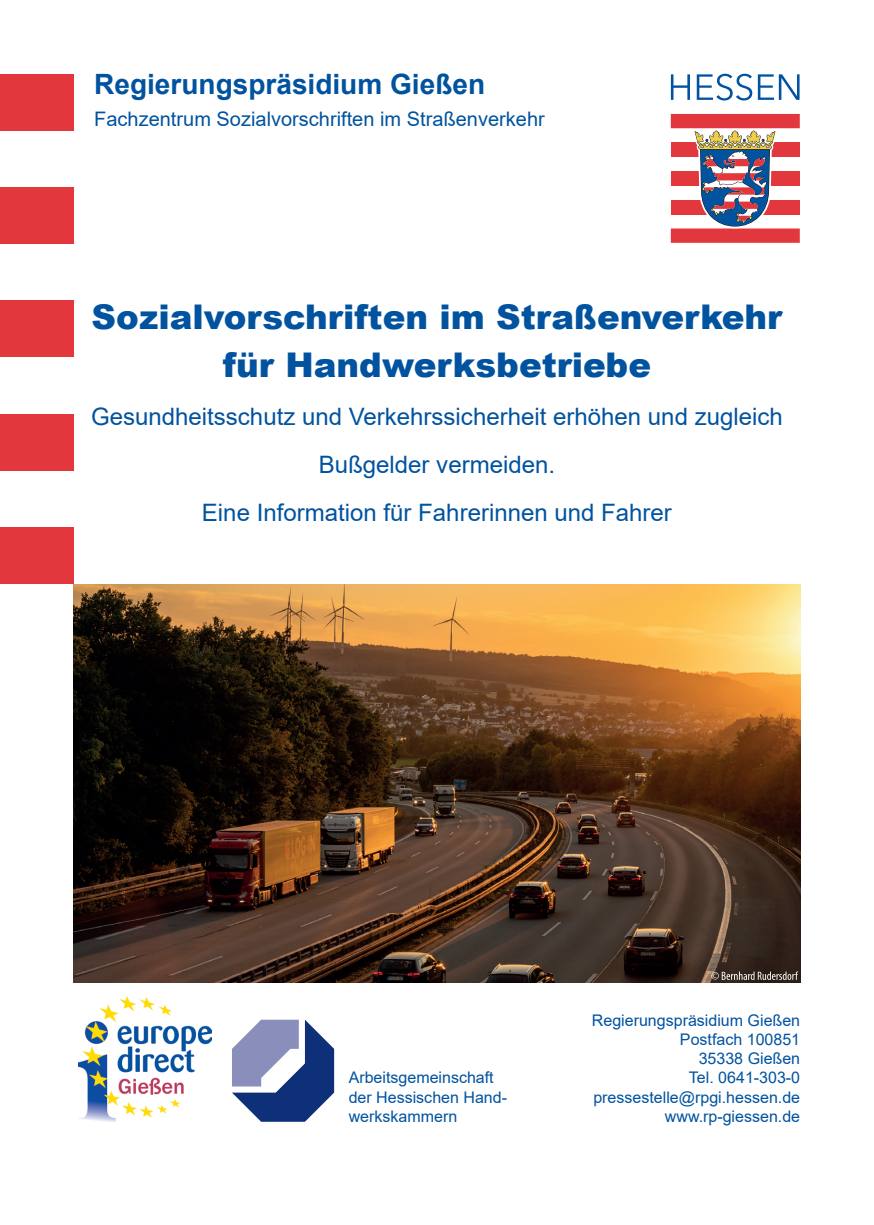
<style>
.page{position:relative;width:874px;height:1225px;background:#fff}
.page>*{position:absolute;margin:0;border:0;box-sizing:border-box;transform-origin:0 0}
.t1{font:900 34px/48px "Arial";color:#0153a0;text-align:center}
.t2{font:700 28px "Arial";color:#0153a0}
.t3{font:24px/48px "Arial";color:#0153a0;text-align:center}
.t4{font:20px "Arial";color:#0153a0}
.t5{font:16px/19.2px "Arial";color:#0153a0;text-align:right}
</style>
<div class="page">
<div style="left:0;top:74px;width:74px;height:56px;background:#e1373d"></div>
<div style="left:0;top:187px;width:74px;height:57px;background:#e1373d"></div>
<div style="left:0;top:300px;width:74px;height:57px;background:#e1373d"></div>
<div style="left:0;top:527px;width:74px;height:57px;background:#e1373d"></div>
<div style="left:0;top:414px;width:74px;height:57px;background:#e1373d"></div>
<svg style="left:670px;top:74px;width:19px;height:26px"></svg>
<svg style="left:696px;top:74px;width:103px;height:26px"></svg>
<svg style="left:670px;top:114px;width:129px;height:129px"></svg>
<img style="left:78px;top:996px;width:133px;height:125px">
<svg style="left:232px;top:1019px;width:102px;height:102px"></svg>
<img style="left:73px;top:584px;width:726px;height:398px">
<svg style="left:711px;top:971px;width:86px;height:9px"></svg>
<h2 class="t2" style="left:94px;top:65px;width:392px">Regierungspräsidium Gießen</h2>
<p class="t4" style="left:94px;top:105px;width:452px">Fachzentrum Sozialvorschriften im Straßenverkehr</p>
<h1 class="t1" style="left:92px;top:292px;width:692px">Sozialvorschriften im Straßenverkehr für Handwerksbetriebe</h1>
<h3 class="t3" style="left:91px;top:392px;width:693px">Gesundheitsschutz und Verkehrssicherheit erhöhen und zugleich<br>Bußgelder vermeiden.<br>Eine Information für Fahrerinnen und Fahrer</h3>
<p class="t5" style="left:348px;top:1068px;width:160px;text-align:left">Arbeitsgemeinschaft der Hessischen Hand&shy;werkskammern</p>
<p class="t5" style="left:591px;top:1010px;width:210px">Regierungspräsidium Gießen<br>Postfach 100851<br>35338 Gießen<br>Tel. 0641-303-0 pressestelle@rpgi.hessen.de www.rp-giessen.de</p>
</div>
